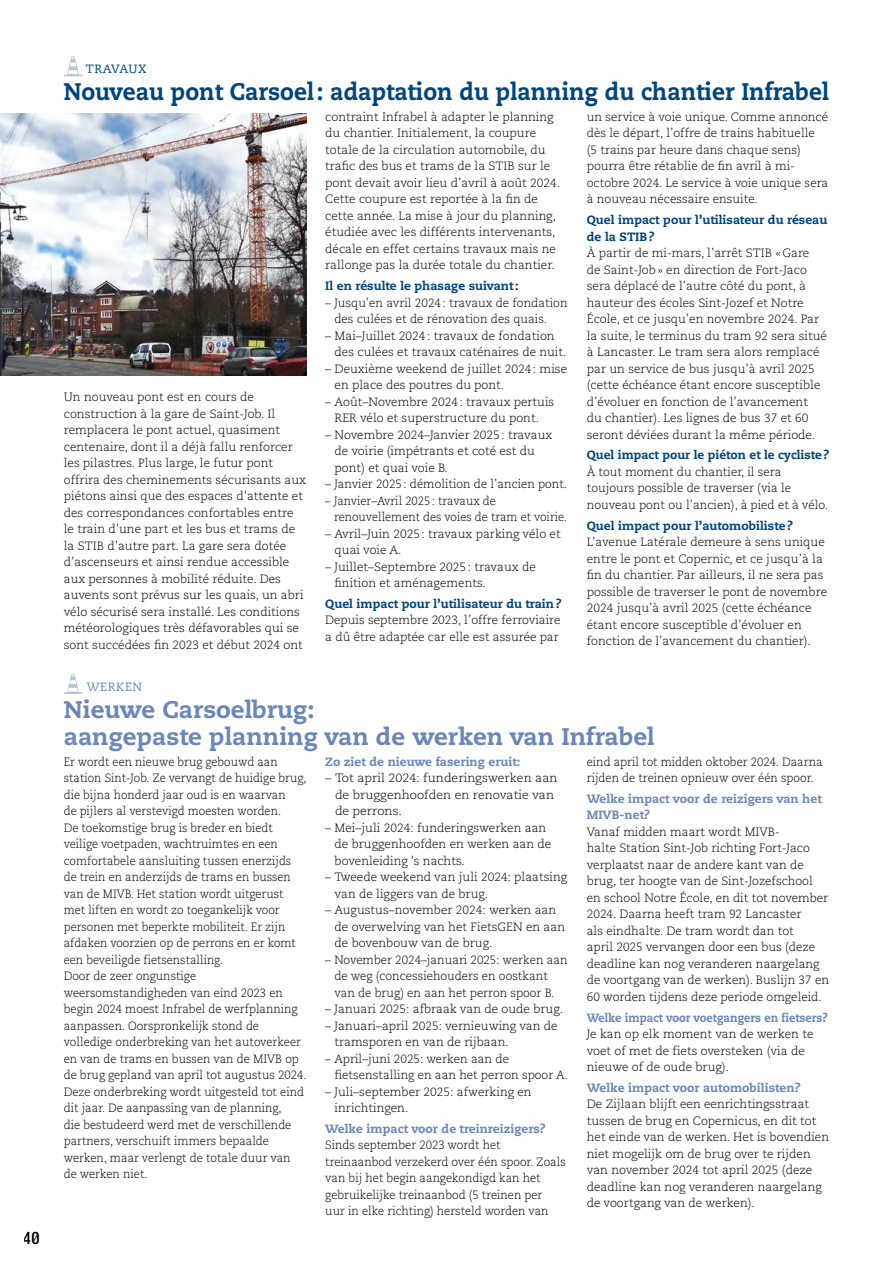
<style>
.page{position:relative;width:893px;height:1263px;background:#fff}
.page>*{position:absolute;margin:0;border:0;box-sizing:border-box;transform-origin:0 0}
.t1{font:800 24px/27px "Caecilia LT Pro 85";color:#6b87b8}
.t2{font:800 24px "Caecilia LT Pro 85";color:#00457c;scale:.94 1}
.t3{font:600 condensed 15px "PP Formula";color:#000}
.t4{font:300 12px/16.5px "Caecilia LT Pro 45";color:#000}
.t5{font:300 12px/16.5px "Caecilia LT Pro 45";color:#000;scale:.94 1}
.t6{font:300 12px/16.5px "Caecilia LT Pro 45";color:#000;scale:.95 1}
.t7{font:800 12px/16.5px "Caecilia LT Pro 85";color:#00457c}
.t8{font:800 12px/16.5px "Caecilia LT Pro 85";color:#6b87b8}
.t9{font:300 12px/16.5px "Caecilia LT Pro 45";color:#000;scale:1.04 1}
.t10{font:800 12px "Caecilia LT Pro 85";color:#6b87b8;scale:.92 1}
.t11{font:12px "Caecilia LT Pro 55 Roman";letter-spacing:.035em;color:#00457c}
.t12{font:12px "Caecilia LT Pro 55 Roman";letter-spacing:.05em;color:#6b87b8}
</style>
<div class="page">
<hr style="left:892px;top:0;width:1px;height:391px;background:#000">
<svg style="left:64px;top:674px;width:18px;height:20px"></svg>
<svg style="left:64px;top:56px;width:18px;height:20px"></svg>
<img style="left:0;top:114px;width:307px;height:261px">
<p class="t3" style="left:24px;top:1229px;width:17px">40</p>
<p class="t11" style="left:86px;top:61px;width:62px">TRAVAUX</p>
<h1 class="t2" style="left:64px;top:75px;width:816px">Nouveau pont Carsoel: adaptation du planning du chantier Infrabel</h1>
<p class="t4" style="left:64px;top:389px;width:244px">Un nouveau pont est en cours de construction à la gare de Saint-Job. Il remplacera le pont actuel, quasiment centenaire, dont il a déjà fallu renforcer les pilastres. Plus large, le futur pont offrira des cheminements sécurisants aux piétons ainsi que des espaces d’attente et des correspondances confortables entre le train d’une part et les bus et trams de la STIB d’autre part. La gare sera dotée d’ascenseurs et ainsi rendue accessible aux personnes à mobilité réduite. Des auvents sont prévus sur les quais, un abri vélo sécurisé sera installé. Les conditions météorologiques très défavorables qui se sont succédées fin 2023 et début 2024 ont</p>
<p class="t4" style="left:325px;top:108px;width:236px">contraint Infrabel à adapter le planning du chantier. Initialement, la coupure totale de la circulation automobile, du trafic des bus et trams de la STIB sur le pont devait avoir lieu d’avril à août 2024.<br>Cette coupure est reportée à la fin de cette année. La mise à jour du planning, étudiée avec les différents intervenants, décale en effet certains travaux mais ne rallonge pas la durée totale du chantier.</p>
<p class="t7" style="left:325px;top:277px;width:195px">Il en résulte le phasage suivant:</p>
<p class="t4" style="left:334px;top:294px;width:235px;text-indent:-9px">– Jusqu’en avril 2024: travaux de fondation des culées et de rénovation des quais.</p>
<p class="t4" style="left:335px;top:327px;width:233px;text-indent:-9px">– Mai–Juillet 2024: travaux de fondation des culées et travaux caténaires de nuit.</p>
<p class="t4" style="left:335px;top:360px;width:234px;text-indent:-9px">– Deuxième weekend de juillet 2024: mise en place des poutres du pont.</p>
<p class="t4" style="left:325px;top:393px;width:231px;text-align:center">– Août–Novembre 2024: travaux pertuis<br>RER vélo et superstructure du pont.</p>
<p class="t4" style="left:335px;top:426px;width:219px;text-indent:-9px">– Novembre 2024–Janvier 2025: travaux de voirie (impétrants et coté est du pont) et quai voie B.</p>
<p class="t4" style="left:325px;top:476px;width:243px">– Janvier 2025: démolition de l’ancien pont.</p>
<p class="t5" style="left:334px;top:492px;width:249px;text-indent:-9px">– Janvier–Avril 2025: travaux de renouvellement des voies de tram et voirie.</p>
<p class="t4" style="left:335px;top:525px;width:228px;text-indent:-9px">– Avril–Juin 2025: travaux parking vélo et quai voie A.</p>
<p class="t4" style="left:335px;top:558px;width:203px;text-indent:-9px">– Juillet–Septembre 2025: travaux de finition et aménagements.</p>
<p class="t7" style="left:325px;top:595px;width:238px">Quel impact pour l’utilisateur du train?</p>
<p class="t4" style="left:325px;top:612px;width:237px">Depuis septembre 2023, l’offre ferroviaire a dû être adaptée car elle est assurée par</p>
<p class="t4" style="left:587px;top:108px;width:243px">un service à voie unique. Comme annoncé dès le départ, l’offre de trains habituelle<br>(5 trains par heure dans chaque sens) pourra être rétablie de fin avril à mi&shy;octobre 2024. Le service à voie unique sera à nouveau nécessaire ensuite.</p>
<p class="t7" style="left:587px;top:211px;width:242px">Quel impact pour l’utilisateur du réseau de la STIB?</p>
<p class="t4" style="left:587px;top:245px;width:242px">À partir de mi-mars, l’arrêt STIB «Gare<br>de Saint-Job» en direction de Fort-Jaco sera déplacé de l’autre côté du pont, à hauteur des écoles Sint-Jozef et Notre École, et ce jusqu’en novembre 2024. Par la suite, le terminus du tram 92 sera situé à Lancaster. Le tram sera alors remplacé par un service de bus jusqu’à avril 2025 (cette échéance étant encore susceptible d’évoluer en fonction de l’avancement<br>du chantier). Les lignes de bus 37 et 60 seront déviées durant la même période.</p>
<p class="t7" style="left:587px;top:447px;width:244px">Quel impact pour le piéton et le cycliste?</p>
<p class="t4" style="left:587px;top:463px;width:243px">À tout moment du chantier, il sera toujours possible de traverser (via le nouveau pont ou l’ancien), à pied et à vélo.</p>
<p class="t7" style="left:587px;top:517px;width:208px">Quel impact pour l’automobiliste?</p>
<p class="t4" style="left:587px;top:534px;width:242px">L’avenue Latérale demeure à sens unique entre le pont et Copernic, et ce jusqu’à la fin du chantier. Par ailleurs, il ne sera pas possible de traverser le pont de novembre 2024 jusqu’à avril 2025 (cette échéance étant encore susceptible d’évoluer en fonction de l’avancement du chantier).</p>
<p class="t12" style="left:87px;top:679px;width:57px">WERKEN</p>
<h1 class="t1" style="left:64px;top:695px;width:592px">Nieuwe Carsoelbrug:<br>aangepaste planning van de werken van Infrabel</h1>
<p class="t5" style="left:64px;top:753px;width:260px">Er wordt een nieuwe brug gebouwd aan station Sint-Job. Ze vervangt de huidige brug, die bijna honderd jaar oud is en waarvan<br>de pijlers al verstevigd moesten worden.<br>De toekomstige brug is breder en biedt veilige voetpaden, wachtruimtes en een comfortabele aansluiting tussen enerzijds de trein en anderzijds de trams en bussen van de MIVB. Het station wordt uitgerust met liften en wordt zo toegankelijk voor personen met beperkte mobiliteit. Er zijn afdaken voorzien op de perrons en er komt een beveiligde fietsenstalling.<br>Door de zeer ongunstige weersomstandigheden van eind 2023 en begin 2024 moest Infrabel de werfplanning aanpassen. Oorspronkelijk stond de volledige onderbreking van het autoverkeer en van de trams en bussen van de MIVB op de brug gepland van april tot augustus 2024.<br>Deze onderbreking wordt uitgesteld tot eind dit jaar. De aanpassing van de planning,<br>die bestudeerd werd met de verschillende partners, verschuift immers bepaalde werken, maar verlengt de totale duur van de werken niet.</p>
<p class="t8" style="left:325px;top:753px;width:197px">Zo ziet de nieuwe fasering eruit:</p>
<p class="t6" style="left:587px;top:753px;width:250px">eind april tot midden oktober 2024. Daarna rijden de treinen opnieuw over één spoor.</p>
<p class="t8" style="left:587px;top:790px;width:236px">Welke impact voor de reizigers van het<br>MIVB-net?</p>
<p class="t4" style="left:587px;top:823px;width:244px">Vanaf midden maart wordt MIVB-<br>halte Station Sint-Job richting Fort-Jaco verplaatst naar de andere kant van de brug, ter hoogte van de Sint-Jozefschool en school Notre École, en dit tot november 2024. Daarna heeft tram 92 Lancaster<br>als eindhalte. De tram wordt dan tot<br>april 2025 vervangen door een bus (deze deadline kan nog veranderen naargelang de voortgang van de werken). Buslijn 37 en 60 worden tijdens deze periode omgeleid.</p>
<p class="t10" style="left:587px;top:1009px;width:263px">Welke impact voor voetgangers en fietsers?</p>
<p class="t4" style="left:587px;top:1025px;width:228px">Je kan op elk moment van de werken te voet of met de fiets oversteken (via de nieuwe of de oude brug).</p>
<p class="t8" style="left:587px;top:1079px;width:215px">Welke impact voor automobilisten?</p>
<p class="t4" style="left:587px;top:1096px;width:244px">De Zijlaan blijft een eenrichtingsstraat tussen de brug en Copernicus, en dit tot het einde van de werken. Het is bovendien niet mogelijk om de brug over te rijden van november 2024 tot april 2025 (deze deadline kan nog veranderen naargelang de voortgang van de werken).</p>
<p class="t9" style="left:335px;top:769px;width:216px;text-indent:-10px">– Tot april 2024: funderingswerken aan de bruggenhoofden en renovatie van de perrons.</p>
<p class="t4" style="left:335px;top:819px;width:218px;text-indent:-9px">– Mei–juli 2024: funderingswerken aan de bruggenhoofden en werken aan de bovenleiding 's nachts.</p>
<p class="t4" style="left:335px;top:868px;width:234px;text-indent:-9px">– Tweede weekend van juli 2024: plaatsing van de liggers van de brug.</p>
<p class="t4" style="left:335px;top:901px;width:232px;text-indent:-9px">– Augustus–november 2024: werken aan de overwelving van het FietsGEN en aan de bovenbouw van de brug.</p>
<p class="t4" style="left:334px;top:951px;width:235px;text-indent:-9px">– November 2024–januari 2025: werken aan de weg (concessiehouders en oostkant van de brug) en aan het perron spoor B.</p>
<p class="t4" style="left:325px;top:1000px;width:239px">– Januari 2025: afbraak van de oude brug.</p>
<p class="t4" style="left:335px;top:1017px;width:225px;text-indent:-9px">– Januari–april 2025: vernieuwing van de tramsporen en van de rijbaan.</p>
<p class="t4" style="left:334px;top:1050px;width:235px;text-indent:-9px">– April–juni 2025: werken aan de fietsenstalling en aan het perron spoor A.</p>
<p class="t4" style="left:335px;top:1083px;width:199px;text-indent:-9px">– Juli–september 2025: afwerking en inrichtingen.</p>
<p class="t8" style="left:325px;top:1120px;width:222px">Welke impact voor de treinreizigers?</p>
<p class="t6" style="left:325px;top:1137px;width:255px">Sinds september 2023 wordt het treinaanbod verzekerd over één spoor. Zoals van bij het begin aangekondigd kan het gebruikelijke treinaanbod (5 treinen per<br>uur in elke richting) hersteld worden van</p>
</div>
